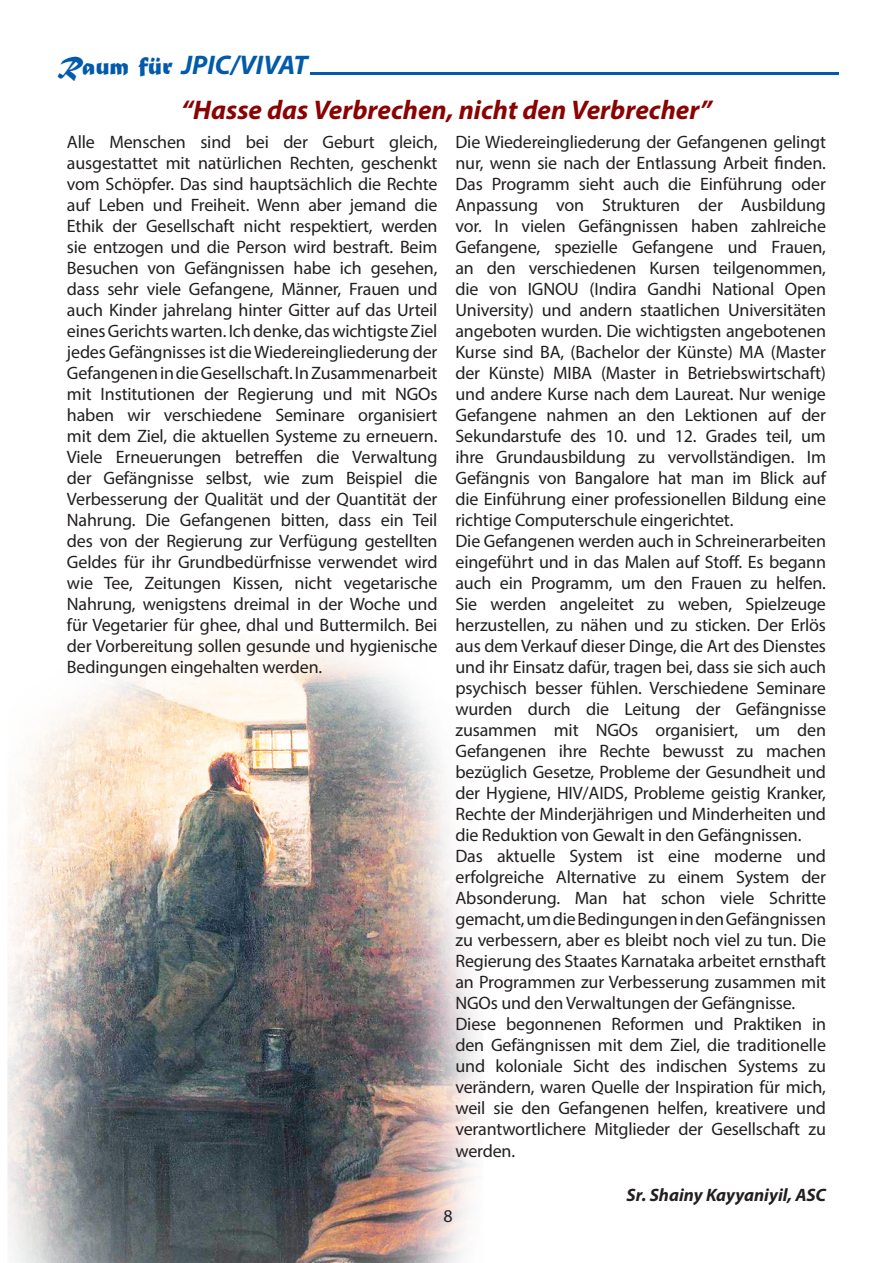
<style>
.page{position:relative;width:893px;height:1263px;background:#fff}
.page>*{position:absolute;margin:0;border:0;box-sizing:border-box;transform-origin:0 0}
.t1{font:italic 700 27px "Myriad Pro";color:#8b0202}
.t2{font:italic 700 27px "Myriad Pro";color:#015aaa}
.t3{font:18px/21px "Myriad Pro";letter-spacing:-.01em;color:#231f20;text-align:justify}
.t4{font:italic 700 18px "Myriad Pro";color:#231f20}
.s1{font-family:"Matura MT Script Capitals";font-weight:400;font-style:normal}
</style>
<div class="page">
<img style="left:7px;top:640px;width:471px;height:623px">
<svg style="left:311px;top:72px;width:528px;height:2px"></svg>
<p class="t2" style="left:57px;top:48px;width:252px"><span class="s1">Raum für</span> JPIC/VIVAT</p>
<p class="t1" style="left:181px;top:92px;width:532px">“Hasse das Verbrechen, nicht den Verbrecher”</p>
<p class="t3" style="left:67px;top:131px;width:372px">Alle Menschen sind bei der Geburt gleich, ausgestattet mit natürlichen Rechten, geschenkt vom Schöpfer. Das sind hauptsächlich die Rechte auf Leben und Freiheit. Wenn aber jemand die Ethik der Gesellschaft nicht respektiert, werden sie entzogen und die Person wird bestraft. Beim Besuchen von Gefängnissen habe ich gesehen, dass sehr viele Gefangene, Männer, Frauen und auch Kinder jahrelang hinter Gitter auf das Urteil eines Gerichts warten. Ich denke, das wichtigste Ziel jedes Gefängnisses ist die Wiedereingliederung der Gefangenen in die Gesellschaft. In Zusammenarbeit mit Institutionen der Regierung und mit NGOs haben wir verschiedene Seminare organisiert mit dem Ziel, die aktuellen Systeme zu erneuern.<br>Viele Erneuerungen betreffen die Verwaltung der Gefängnisse selbst, wie zum Beispiel die Verbesserung der Qualität und der Quantität der Nahrung. Die Gefangenen bitten, dass ein Teil des von der Regierung zur Verfügung gestellten Geldes für ihr Grundbedürfnisse verwendet wird wie Tee, Zeitungen Kissen, nicht vegetarische Nahrung, wenigstens dreimal in der Woche und für Vegetarier für ghee, dhal und Buttermilch. Bei der Vorbereitung sollen gesunde und hygienische Bedingungen eingehalten werden.</p>
<p class="t3" style="left:455px;top:131px;width:372px">Die Wiedereingliederung der Gefangenen gelingt nur, wenn sie nach der Entlassung Arbeit finden.<br>Das Programm sieht auch die Einführung oder Anpassung von Strukturen der Ausbildung vor. In vielen Gefängnissen haben zahlreiche Gefangene, spezielle Gefangene und Frauen, an den verschiedenen Kursen teilgenommen, die von IGNOU (Indira Gandhi National Open University) und andern staatlichen Universitäten angeboten wurden. Die wichtigsten angebotenen Kurse sind BA, (Bachelor der Künste) MA (Master der Künste) MIBA (Master in Betriebswirtschaft) und andere Kurse nach dem Laureat. Nur wenige Gefangene nahmen an den Lektionen auf der Sekundarstufe des 10. und 12. Grades teil, um ihre Grundausbildung zu vervollständigen. Im Gefängnis von Bangalore hat man im Blick auf die Einführung einer professionellen Bildung eine richtige Computerschule eingerichtet.</p>
<p class="t3" style="left:455px;top:530px;width:372px">Die Gefangenen werden auch in Schreinerarbeiten eingeführt und in das Malen auf Stoff. Es begann auch ein Programm, um den Frauen zu helfen.<br>Sie werden angeleitet zu weben, Spielzeuge herzustellen, zu nähen und zu sticken. Der Erlös aus dem Verkauf dieser Dinge, die Art des Dienstes und ihr Einsatz dafür, tragen bei, dass sie sich auch psychisch besser fühlen. Verschiedene Seminare wurden durch die Leitung der Gefängnisse zusammen mit NGOs organisiert, um den Gefangenen ihre Rechte bewusst zu machen bezüglich Gesetze, Probleme der Gesundheit und der Hygiene, HIV/AIDS, Probleme geistig Kranker, Rechte der Minderjährigen und Minderheiten und die Reduktion von Gewalt in den Gefängnissen.</p>
<p class="t3" style="left:455px;top:845px;width:372px">Das aktuelle System ist eine moderne und erfolgreiche Alternative zu einem System der Absonderung. Man hat schon viele Schritte gemacht, um die Bedingungen in den Gefängnissen zu verbessern, aber es bleibt noch viel zu tun. Die Regierung des Staates Karnataka arbeitet ernsthaft an Programmen zur Verbesserung zusammen mit NGOs und den Verwaltungen der Gefängnisse.</p>
<p class="t3" style="left:455px;top:1013px;width:372px">Diese begonnenen Reformen und Praktiken in den Gefängnissen mit dem Ziel, die traditionelle und koloniale Sicht des indischen Systems zu verändern, waren Quelle der Inspiration für mich, weil sie den Gefangenen helfen, kreativere und verantwortlichere Mitglieder der Gesellschaft zu werden.</p>
<p class="t4" style="left:627px;top:1183px;width:201px">Sr. Shainy Kayyaniyil, ASC</p>
<p class="t3" style="left:443px;top:1206px;width:11px">8</p>
</div>
